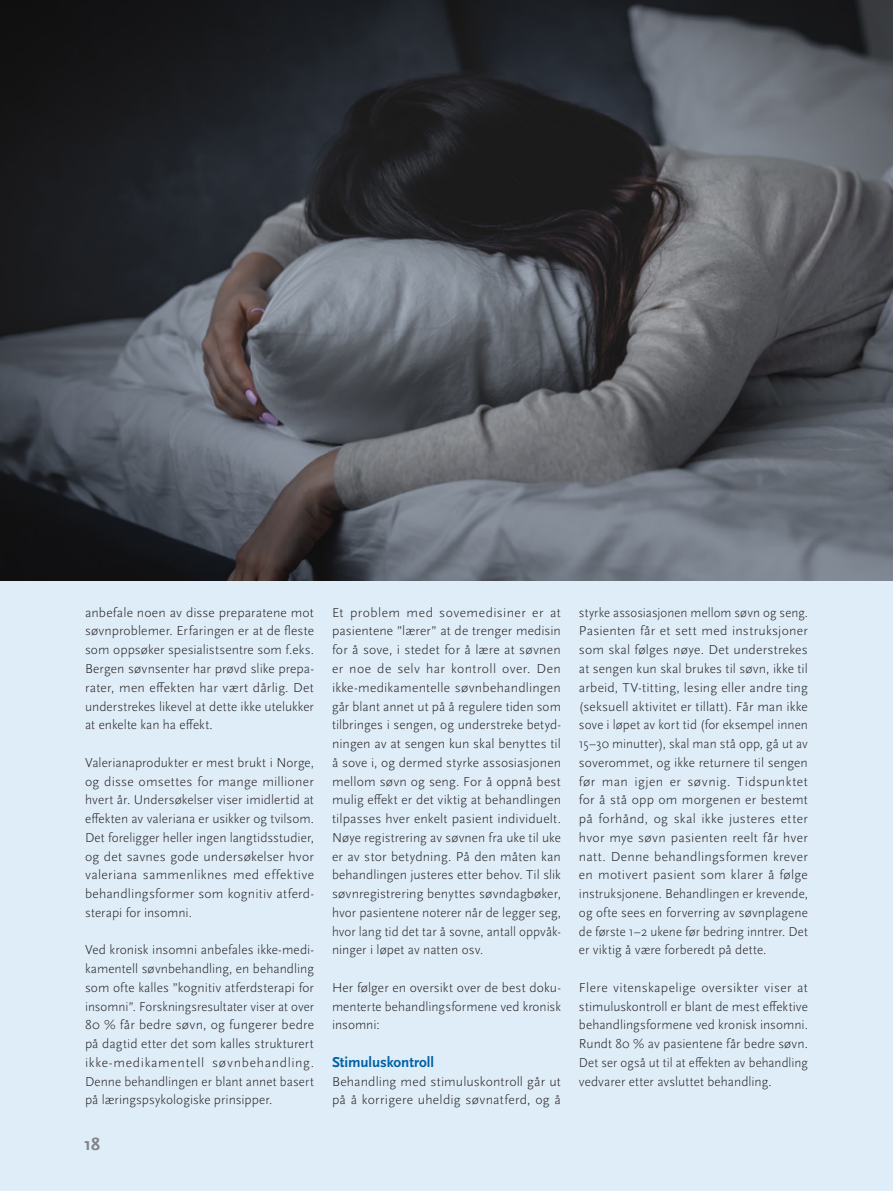
<style>
.page{position:relative;width:893px;height:1191px;background:#dfedf8}
.page>*{position:absolute;margin:0;border:0;box-sizing:border-box;transform-origin:0 0}
.t1{font:700 18px "Scala Sans Pro";color:#808285}
.t2{font:700 15px "Scala Sans Pro";letter-spacing:-.005em;color:#0062a6}
.t3{font:300 13.5px/18.8px "Scala Sans Pro";letter-spacing:.005em;color:#231f20;text-align:justify}
</style>
<div class="page">
<img style="left:0;top:0;width:893px;height:580px">
<p class="t3" style="left:85px;top:603px;width:230px">anbefale noen av disse preparatene mot søvnproblemer. Erfaringen er at de fleste som oppsøker spesialistsentre som f.eks.<br>Bergen søvnsenter har prøvd slike prepa&shy;rater, men effekten har vært dårlig. Det understrekes likevel at dette ikke utelukker at enkelte kan ha effekt.</p>
<p class="t3" style="left:85px;top:753px;width:230px">Valerianaprodukter er mest brukt i Norge, og disse omsettes for mange millioner hvert år. Undersøkelser viser imidlertid at effekten av valeriana er usikker og tvilsom.<br>Det foreligger heller ingen langtidsstudier, og det savnes gode undersøkelser hvor valeriana sammenliknes med effektive behandlingsformer som kognitiv atferd&shy;sterapi for insomni.</p>
<p class="t3" style="left:85px;top:940px;width:230px">Ved kronisk insomni anbefales ikke-medi&shy;kamentell søvnbehandling, en behandling som ofte kalles ”kognitiv atferdsterapi for insomni”. Forskningsresultater viser at over 80 % får bedre søvn, og fungerer bedre på dagtid etter det som kalles strukturert ikke-medikamentell søvnbehandling.<br>Denne behandlingen er blant annet basert på læringspsykologiske prinsipper.</p>
<h1 class="t1" style="left:84px;top:1133px;width:18px">18</h1>
<p class="t3" style="left:332px;top:603px;width:230px">Et problem med sovemedisiner er at pasientene ”lærer” at de trenger medisin for å sove, i stedet for å lære at søvnen er noe de selv har kontroll over. Den ikke-medikamentelle søvnbehandlingen går blant annet ut på å regulere tiden som tilbringes i sengen, og understreke betyd&shy;ningen av at sengen kun skal benyttes til å sove i, og dermed styrke assosiasjonen mellom søvn og seng. For å oppnå best mulig effekt er det viktig at behandlingen tilpasses hver enkelt pasient individuelt.<br>Nøye registrering av søvnen fra uke til uke er av stor betydning. På den måten kan behandlingen justeres etter behov. Til slik søvnregistrering benyttes søvndagbøker, hvor pasientene noterer når de legger seg, hvor lang tid det tar å sovne, antall oppvåk&shy;ninger i løpet av natten osv.</p>
<p class="t3" style="left:332px;top:978px;width:230px">Her følger en oversikt over de best doku&shy;menterte behandlingsformene ved kronisk insomni:</p>
<p class="t2" style="left:332px;top:1053px;width:103px">Stimuluskontroll</p>
<p class="t3" style="left:332px;top:1072px;width:230px">Behandling med stimuluskontroll går ut på å korrigere uheldig søvnatferd, og å</p>
<p class="t3" style="left:579px;top:603px;width:230px">styrke assosiasjonen mellom søvn og seng.<br>Pasienten får et sett med instruksjoner som skal følges nøye. Det understrekes at sengen kun skal brukes til søvn, ikke til arbeid, TV-titting, lesing eller andre ting (seksuell aktivitet er tillatt). Får man ikke sove i løpet av kort tid (for eksempel innen 15–30 minutter), skal man stå opp, gå ut av soverommet, og ikke returnere til sengen før man igjen er søvnig. Tidspunktet for å stå opp om morgenen er bestemt på forhånd, og skal ikke justeres etter hvor mye søvn pasienten reelt får hver natt. Denne behandlingsformen krever en motivert pasient som klarer å følge instruksjonene. Behandlingen er krevende, og ofte sees en forverring av søvnplagene de første 1–2 ukene før bedring inntrer. Det er viktig å være forberedt på dette.</p>
<p class="t3" style="left:579px;top:978px;width:230px">Flere vitenskapelige oversikter viser at stimuluskontroll er blant de mest effektive behandlingsformene ved kronisk insomni.<br>Rundt 80 % av pasientene får bedre søvn.<br>Det ser også ut til at effekten av behandling vedvarer etter avsluttet behandling.</p>
</div>
